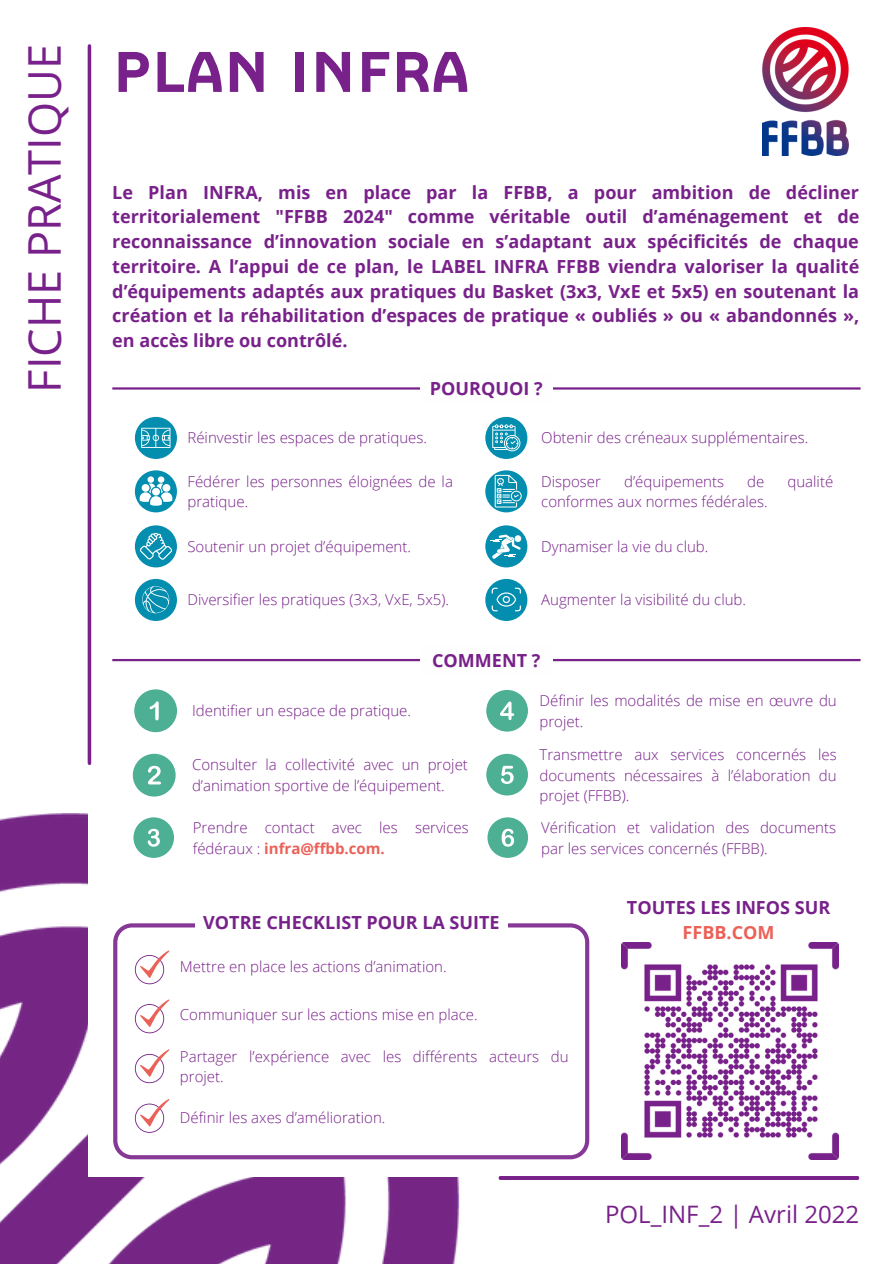
<style>
.page{position:relative;width:894px;height:1264px;background:#fff}
.page>*{position:absolute;margin:0;border:0;box-sizing:border-box;transform-origin:0 0}
.t1{font:57px "FFBB";letter-spacing:-.01em;color:#78218a}
.t2{font:45px "Open Sans";color:#78218a}
.t3{font:24px "Open Sans";color:#78218a}
.t4{font:700 18px/24.8px "Open Sans";color:#78218a;text-align:justify}
.t5{font:700 18px "Open Sans";color:#eb6158}
.t6{font:300 15px/20.2px "Open Sans";color:#78218a}
.s1{font-weight:700;color:#eb6158}
</style>
<div class="page">
<hr style="left:88px;top:46px;width:3px;height:717px;background:#78218a">
<img style="left:0;top:813px;width:460px;height:450px">
<div style="left:88px;top:811px;width:717px;height:365px;background:#fff"></div>
<hr style="left:498px;top:1176px;width:360px;height:3px;background:#78218a;border-radius:2px">
<svg style="left:113px;top:923px;width:476px;height:235px"></svg>
<hr style="left:112px;top:387px;width:748px;height:2px;background:#78218a">
<div style="left:420px;top:373px;width:132px;height:31px;background:#fffefe"></div>
<div style="left:195px;top:912px;width:312px;height:32px;background:#fff"></div>
<hr style="left:112px;top:659px;width:748px;height:2px;background:#78218a">
<div style="left:420px;top:644px;width:132px;height:32px;background:#fffefe"></div>
<svg style="left:135px;top:950px;width:35px;height:34px"></svg>
<svg style="left:135px;top:999px;width:35px;height:34px"></svg>
<svg style="left:135px;top:1049px;width:35px;height:34px"></svg>
<svg style="left:135px;top:1098px;width:35px;height:34px"></svg>
<div style="left:134px;top:689px;width:43px;height:43px;background:#4daf94;border-radius:50%"></div>
<svg style="left:149px;top:701px;width:10px;height:19px"></svg>
<div style="left:133px;top:753px;width:42px;height:43px;background:#4daf94;border-radius:50%"></div>
<svg style="left:148px;top:765px;width:13px;height:19px"></svg>
<div style="left:133px;top:817px;width:41px;height:40px;background:#4daf94;border-radius:50%"></div>
<svg style="left:148px;top:828px;width:12px;height:18px"></svg>
<div style="left:486px;top:690px;width:42px;height:41px;background:#4daf94;border-radius:50%"></div>
<svg style="left:500px;top:701px;width:14px;height:19px"></svg>
<div style="left:486px;top:753px;width:42px;height:42px;background:#4daf94;border-radius:50%"></div>
<svg style="left:501px;top:765px;width:12px;height:19px"></svg>
<div style="left:487px;top:817px;width:41px;height:40px;background:#4daf94;border-radius:50%"></div>
<svg style="left:501px;top:828px;width:13px;height:18px"></svg>
<div style="left:135px;top:525px;width:42px;height:42px;background:#038daf;border-radius:50%"></div>
<svg style="left:140px;top:533px;width:32px;height:26px"></svg>
<div style="left:135px;top:579px;width:42px;height:42px;background:#038daf;border-radius:50%"></div>
<svg style="left:142px;top:586px;width:27px;height:27px"></svg>
<div style="left:485px;top:417px;width:42px;height:42px;background:#038daf;border-radius:50%"></div>
<svg style="left:492px;top:424px;width:28px;height:27px"></svg>
<svg style="left:485px;top:470px;width:42px;height:42px"></svg>
<svg style="left:494px;top:475px;width:27px;height:32px"></svg>
<div style="left:485px;top:525px;width:42px;height:42px;background:#038daf;border-radius:50%"></div>
<svg style="left:490px;top:534px;width:32px;height:24px"></svg>
<div style="left:485px;top:579px;width:42px;height:42px;background:#038daf;border-radius:50%"></div>
<svg style="left:491px;top:587px;width:30px;height:24px"></svg>
<div style="left:135px;top:470px;width:42px;height:42px;background:#038daf;border-radius:50%"></div>
<svg style="left:140px;top:476px;width:32px;height:29px"></svg>
<div style="left:135px;top:417px;width:42px;height:42px;background:#038daf;border-radius:50%"></div>
<svg style="left:141px;top:428px;width:29px;height:20px"></svg>
<img style="left:621px;top:942px;width:217px;height:217px">
<img style="left:634px;top:954px;width:193px;height:193px">
<img style="left:762px;top:27px;width:85px;height:129px">
<h2 class="t2" style="left:13px;top:393px;width:350px;rotate:-90deg">FICHE PRATIQUE</h2>
<h1 class="t1" style="left:112px;top:49px;width:358px">PLAN INFRA</h1>
<p class="t4" style="left:112px;top:179px;width:748px">Le Plan INFRA, mis en place par la FFBB, a pour ambition de décliner territorialement "FFBB 2024" comme véritable outil d’aménagement et de reconnaissance d’innovation sociale en s’adaptant aux spécificités de chaque territoire. A l’appui de ce plan, le LABEL INFRA FFBB viendra valoriser la qualité d’équipements adaptés aux pratiques du Basket (3x3, VxE et 5x5) en soutenant la création et la réhabilitation d’espaces de pratique « oubliés » ou « abandonnés », en accès libre ou contrôlé.</p>
<p class="t4" style="left:430px;top:376px;width:114px">POURQUOI ?</p>
<p class="t6" style="left:187px;top:427px;width:241px">Réinvestir les espaces de pratiques.</p>
<p class="t6" style="left:187px;top:471px;width:267px">Fédérer les personnes éloignées de la pratique.</p>
<p class="t6" style="left:187px;top:536px;width:225px">Soutenir un projet d’équipement.</p>
<p class="t6" style="left:187px;top:589px;width:263px">Diversifier les pratiques (3x3, VxE, 5x5).</p>
<p class="t6" style="left:541px;top:427px;width:268px">Obtenir des créneaux supplémentaires.</p>
<p class="t6" style="left:541px;top:471px;width:61px">Disposer</p>
<p class="t6" style="left:624px;top:471px;width:102px">d’équipements</p>
<p class="t6" style="left:747px;top:471px;width:19px">de</p>
<p class="t6" style="left:787px;top:471px;width:47px">qualité</p>
<p class="t6" style="left:541px;top:491px;width:228px">conformes aux normes fédérales.</p>
<p class="t6" style="left:541px;top:536px;width:169px">Dynamiser la vie du club.</p>
<p class="t6" style="left:541px;top:589px;width:206px">Augmenter la visibilité du club.</p>
<p class="t6" style="left:192px;top:700px;width:220px">Identifier un espace de pratique.</p>
<p class="t4" style="left:432px;top:647px;width:110px">COMMENT ?</p>
<p class="t6" style="left:539px;top:690px;width:299px">Définir les modalités de mise en œuvre du projet.</p>
<p class="t6" style="left:192px;top:754px;width:277px">Consulter la collectivité avec un projet d’animation sportive de l’équipement.</p>
<p class="t6" style="left:539px;top:744px;width:298px;text-align:justify">Transmettre aux services concernés les documents nécessaires à l’élaboration du projet (FFBB).</p>
<p class="t6" style="left:193px;top:817px;width:277px">Prendre contact avec les services fédéraux : <span class="s1">infra@ffbb.com.</span></p>
<p class="t4" style="left:203px;top:910px;width:298px">VOTRE CHECKLIST POUR LA SUITE</p>
<p class="t6" style="left:180px;top:956px;width:268px">Mettre en place les actions d’animation.</p>
<p class="t6" style="left:180px;top:1004px;width:299px">Communiquer sur les actions mise en place.</p>
<p class="t6" style="left:541px;top:817px;width:296px">Vérification et validation des documents par les services concernés (FFBB).</p>
<p class="t4" style="left:626px;top:894px;width:205px">TOUTES LES INFOS SUR</p>
<p class="t5" style="left:682px;top:919px;width:93px">FFBB.COM</p>
<p class="t6" style="left:180px;top:1045px;width:390px">Partager l’expérience avec les différents acteurs du projet.</p>
<p class="t6" style="left:180px;top:1106px;width:207px">Définir les axes d’amélioration.</p>
<h3 class="t3" style="left:605px;top:1196px;width:256px">POL_INF_2 | Avril 2022</h3>
</div>
